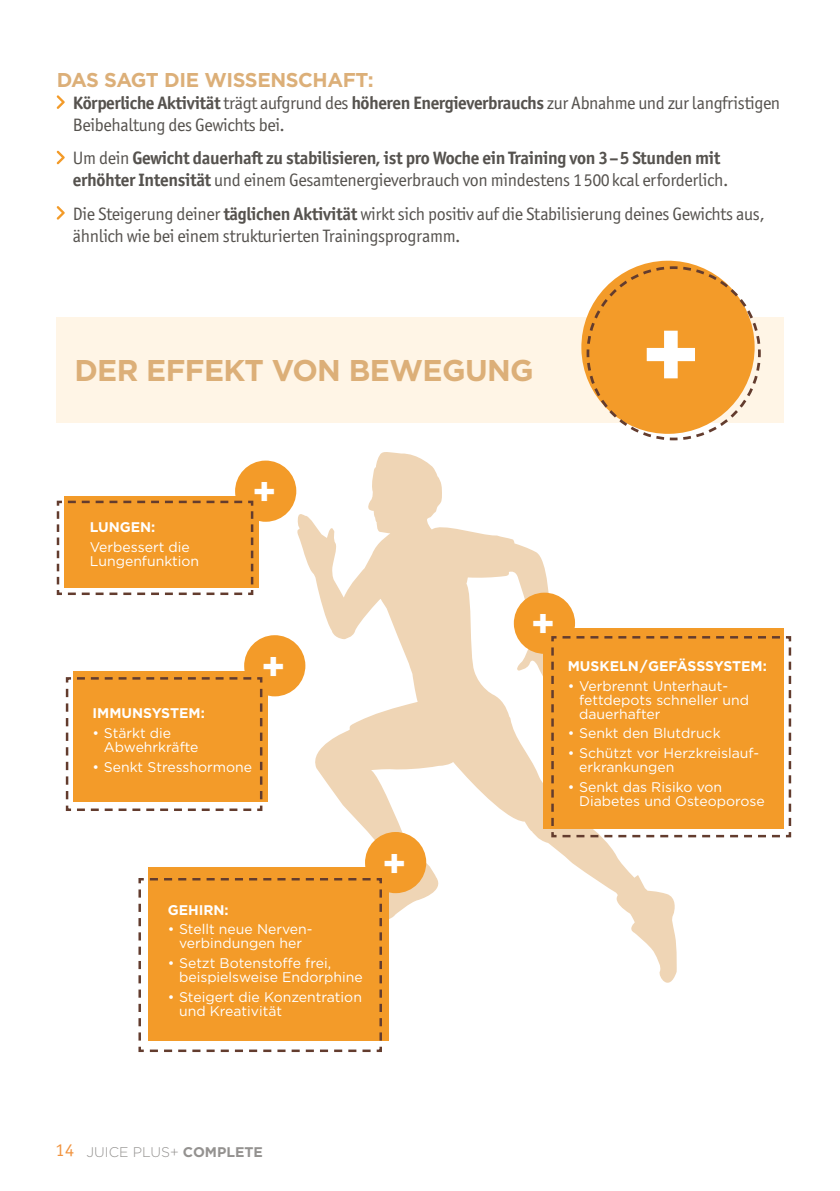
<style>
.page{position:relative;width:840px;height:1191px;background:#fff}
.page>*{position:absolute;margin:0;border:0;box-sizing:border-box;transform-origin:0 0}
.t1{font:700 95.6px "Gotham";color:#fff}
.t2{font:700 38.2px "Gotham";color:#fff}
.t3{font:700 30px "Gotham";letter-spacing:-.02em;color:#dcaf78}
.t4{font:700 20px "Gotham";letter-spacing:-.02em;color:#dcaf78}
.t5{font:18px/22px "Officina Sans ITC Pro";letter-spacing:-.02em;color:#55524e}
.t6{font:700 18px/22px "Officina Sans ITC Pro";letter-spacing:-.02em;color:#55524e}
.t7{font:14px/14px "Gotham";color:#fff}
.t8{font:700 14px "Gotham";color:#fff}
.t9{font:300 14px "Gotham";color:#949290}
.s1{font-weight:700}
.s2{font-weight:400}
.s3{font-family:"Officina Sans ITC Pro";font-weight:400;font-size:18px;color:#f1933e}
</style>
<div class="page">
<div style="left:74px;top:671px;width:194px;height:130px;background:#f39b29"></div>
<div style="left:244px;top:635px;width:61px;height:61px;background:#f39b29;border-radius:50%"></div>
<svg style="left:65px;top:676px;width:198px;height:135px"></svg>
<div style="left:65px;top:496px;width:194px;height:92px;background:#f39b29"></div>
<svg style="left:57px;top:95px;width:8px;height:14px"></svg>
<svg style="left:57px;top:151px;width:8px;height:13px"></svg>
<svg style="left:57px;top:206px;width:8px;height:14px"></svg>
<div style="left:57px;top:317px;width:726px;height:105px;background:#fff5e5"></div>
<svg style="left:580px;top:260px;width:181px;height:181px"></svg>
<svg style="left:295px;top:452px;width:382px;height:542px"></svg>
<div style="left:235px;top:460px;width:61px;height:62px;background:#f39b29;border-radius:50%"></div>
<svg style="left:56px;top:499px;width:198px;height:96px"></svg>
<div style="left:148px;top:867px;width:240px;height:173px;background:#f39b29"></div>
<div style="left:364px;top:831px;width:62px;height:62px;background:#f39b29;border-radius:50%"></div>
<svg style="left:138px;top:878px;width:245px;height:174px"></svg>
<div style="left:542px;top:628px;width:240px;height:201px;background:#f39b29"></div>
<div style="left:513px;top:592px;width:62px;height:62px;background:#f39b29;border-radius:50%"></div>
<svg style="left:549px;top:635px;width:243px;height:203px"></svg>
<h3 class="t4" style="left:57px;top:67px;width:318px">DAS SAGT DIE WISSENSCHAFT:</h3>
<p class="t5" style="left:73px;top:92px;width:708px"><span class="s1">Körperliche Aktivität</span> trägt aufgrund des <span class="s1">höheren Energieverbrauchs</span> zur Abnahme und zur langfristigen<br>Beibehaltung des Gewichts bei.</p>
<p class="t6" style="left:73px;top:147px;width:656px"><span class="s2">Um dein</span> Gewicht dauerhaft zu stabilisieren, ist pro Woche ein Training von 3–5 Stunden mit erhöhter Intensität <span class="s2">und einem Gesamtenergieverbrauch von mindestens 1500 kcal erforderlich.</span></p>
<p class="t5" style="left:73px;top:202px;width:693px">Die Steigerung deiner <span class="s1">täglichen Aktivität</span> wirkt sich positiv auf die Stabilisierung deines Gewichts aus, ähnlich wie bei einem strukturierten Trainingsprogramm.</p>
<h3 class="t3" style="left:74px;top:350px;width:460px">DER EFFEKT VON BEWEGUNG</h3>
<h1 class="t1" style="left:639px;top:291px;width:63px">+</h1>
<p class="t8" style="left:90px;top:518px;width:67px">LUNGEN:</p>
<p class="t7" style="left:90px;top:539px;width:111px">Verbessert die<br>Lungenfunktion</p>
<h2 class="t2" style="left:252px;top:466px;width:26px">+</h2>
<h2 class="t2" style="left:261px;top:641px;width:26px">+</h2>
<p class="t8" style="left:92px;top:704px;width:114px">IMMUNSYSTEM:</p>
<p class="t7" style="left:104px;top:726px;width:96px;text-indent:-11px">• Stärkt die<br>Abwehrkräfte</p>
<p class="t7" style="left:92px;top:759px;width:161px">• Senkt Stresshormone</p>
<p class="t8" style="left:168px;top:900px;width:63px">GEHIRN:</p>
<p class="t7" style="left:168px;top:922px;width:146px;text-align:center">• Stellt neue Nerven&shy;verbindungen her</p>
<p class="t7" style="left:179px;top:955px;width:185px;text-indent:-11px">• Setzt Botenstoffe frei, beispielsweise Endorphine</p>
<p class="t7" style="left:179px;top:989px;width:184px;text-indent:-11px">• Steigert die Konzentration und Kreativität</p>
<h2 class="t2" style="left:382px;top:837px;width:26px">+</h2>
<h2 class="t2" style="left:530px;top:598px;width:26px">+</h2>
<p class="t8" style="left:567px;top:657px;width:200px">MUSKELN/GEFÄSSSYSTEM:</p>
<p class="t7" style="left:578px;top:678px;width:171px;text-indent:-11px">• Verbrennt Unterhaut&shy;fettdepots schneller und dauerhafter</p>
<p class="t7" style="left:567px;top:726px;width:154px">• Senkt den Blutdruck</p>
<p class="t7" style="left:578px;top:746px;width:181px;text-indent:-11px">• Schützt vor Herzkreislauf&shy;erkrankungen</p>
<p class="t7" style="left:578px;top:779px;width:187px;text-indent:-11px">• Senkt das Risiko von<br>Diabetes und Osteoporose</p>
<p class="t9" style="left:55px;top:1142px;width:209px"><span class="s3">14</span> JUICE PLUS+ <span class="s1">COMPLETE</span></p>
</div>
